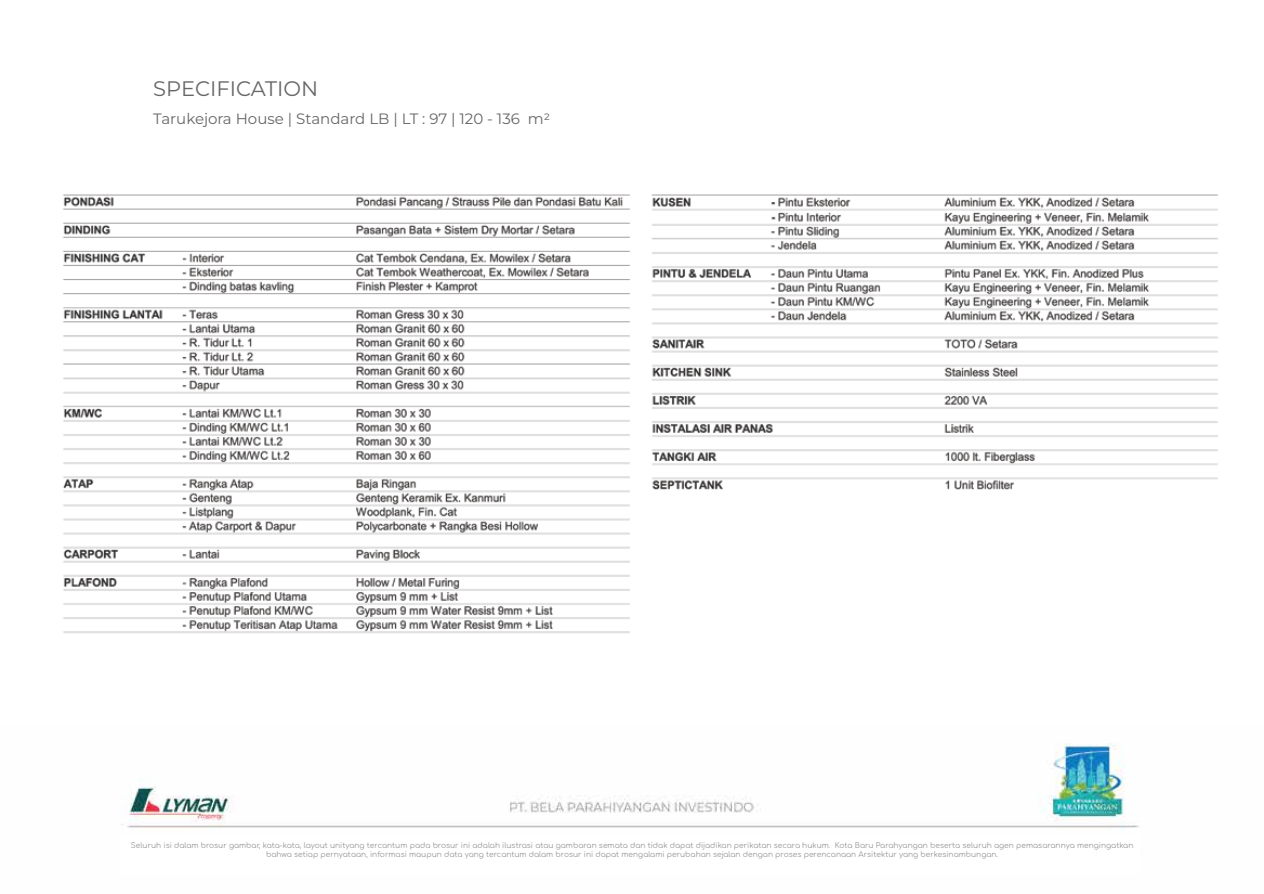
<style>
.page{position:relative;width:1264px;height:894px;background:#fff}
.page>*{position:absolute;margin:0;border:0;box-sizing:border-box;transform-origin:0 0}
.t1{font:21px "Montserrat";color:#666767}
.t2{font:15px "Montserrat";color:#666767}
.t3{font:7.5px/9px "Comfortaa";color:#999998;text-align:center}
</style>
<div class="page">
<img style="left:63px;top:194px;width:1156px;height:439px">
<img style="left:121px;top:743px;width:1018px;height:87px">
<h1 class="t1" style="left:153px;top:75px;width:166px">SPECIFICATION</h1>
<h2 class="t2" style="left:153px;top:108px;width:398px">Tarukejora House | Standard LB | LT : 97 | 120 - 136 m2</h2>
<p class="t3" style="left:131px;top:839px;width:1003px">Seluruh isi dalam brosur gambar, kata-kata, layout unityang tercantum pada brosur ini adalah ilustrasi atau gambaran semata dan tidak dapat dijadikan perikatan secara hukum. Kota Baru Parahyangan beserta seluruh agen pemasarannya mengingatkan bahwa setiap pernyataan, informasi maupun data yang tercantum dalam brosur ini dapat mengalami perubahan sejalan dengan proses perencanaan Arsitektur yang berkesinambungan.</p>
</div>
